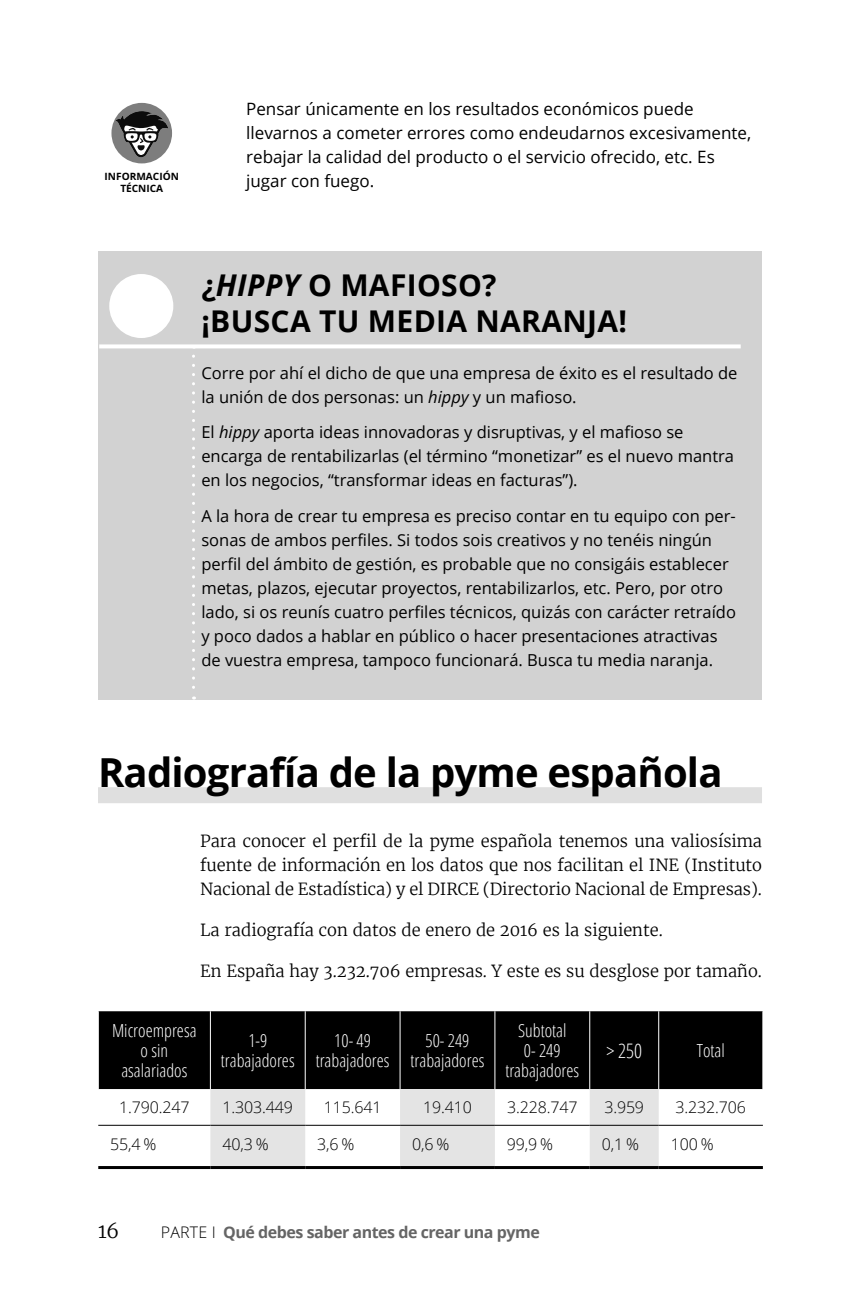
<style>
.page{position:relative;width:853px;height:1305px;background:#fff}
.page>*{position:absolute;margin:0;border:0;box-sizing:border-box;transform-origin:0 0}
.t1{font:700 40px "Open Sans";letter-spacing:-.02em;color:#000}
.t2{font:700 30px/36px "Open Sans";letter-spacing:.01em;color:#000}
.t3{font:300 condensed 20px "Open Sans";color:#fff}
.t4{font:20px "Merriweather Light EB";color:#000}
.t5{font:300 condensed 18px/20px "Open Sans";color:#fff;text-align:center}
.t6{font:17px/24px "Open Sans";color:#000}
.t7{font:16.4px/24px "Open Sans";color:#000}
.t8{font:16.4px/24px "Merriweather Light EB";color:#000;text-align:justify}
.t9{font:300 16px "Open Sans";letter-spacing:-.01em;color:#000}
.t10{font:700 16px "Open Sans";letter-spacing:-.03em;color:#656565}
.t11{font:700 10px/12.2px "Open Sans";color:#000;text-align:center}
.s1{font-style:italic}
.s2{font-weight:300;color:#000}
</style>
<div class="page">
<div style="left:98px;top:787px;width:663px;height:16px;background:#dfdfdf"></div>
<div style="left:99px;top:1011px;width:663px;height:78px;background:#000"></div>
<svg style="left:210px;top:1089px;width:448px;height:77px"></svg>
<hr style="left:210px;top:1011px;width:1px;height:78px;background:#fff">
<hr style="left:305px;top:1011px;width:1px;height:78px;background:#fff">
<hr style="left:399px;top:1011px;width:1px;height:78px;background:#fff">
<hr style="left:494px;top:1011px;width:1px;height:78px;background:#fff">
<hr style="left:589px;top:1011px;width:1px;height:78px;background:#fff">
<hr style="left:658px;top:1011px;width:1px;height:78px;background:#fff">
<hr style="left:98px;top:1125px;width:112px;height:1px;background:#000">
<hr style="left:210px;top:1125px;width:95px;height:1px;background:#000">
<hr style="left:305px;top:1125px;width:95px;height:1px;background:#000">
<hr style="left:400px;top:1125px;width:94px;height:1px;background:#000">
<hr style="left:494px;top:1125px;width:95px;height:1px;background:#000">
<hr style="left:589px;top:1125px;width:69px;height:1px;background:#000">
<hr style="left:658px;top:1125px;width:104px;height:1px;background:#000">
<hr style="left:98px;top:1166px;width:112px;height:3px;background:#000">
<hr style="left:210px;top:1166px;width:95px;height:3px;background:#000">
<hr style="left:305px;top:1166px;width:95px;height:3px;background:#000">
<hr style="left:400px;top:1166px;width:94px;height:3px;background:#000">
<hr style="left:494px;top:1166px;width:95px;height:3px;background:#000">
<hr style="left:589px;top:1166px;width:69px;height:3px;background:#000">
<hr style="left:658px;top:1166px;width:104px;height:3px;background:#000">
<div style="left:111px;top:103px;width:61px;height:60px;background:#7d7d7d;border-radius:50%"></div>
<svg style="left:115px;top:111px;width:53px;height:46px"></svg>
<div style="left:98px;top:251px;width:663px;height:448px;background:#d2d2d2"></div>
<svg style="left:192px;top:356px;width:3px;height:343px"></svg>
<svg style="left:99px;top:344px;width:641px;height:4px;background:#f9f9f9"></svg>
<div style="left:109px;top:274px;width:64px;height:64px;background:#fff;border:2px solid #fff;border-radius:50%"></div>
<p class="t11" style="left:105px;top:170px;width:76px">INFORMACIÓN<br>TÉCNICA</p>
<p class="t6" style="left:246px;top:97px;width:506px">Pensar únicamente en los resultados económicos puede llevarnos a cometer errores como endeudarnos excesivamente, rebajar la calidad del producto o el servicio ofrecido, etc. Es jugar con fuego.</p>
<h2 class="t2" style="left:201px;top:267px;width:427px">¿<span class="s1">HIPPY</span> O MAFIOSO?<br>¡BUSCA TU MEDIA NARANJA!</h2>
<p class="t7" style="left:201px;top:360px;width:537px">Corre por ahí el dicho de que una empresa de éxito es el resultado de la unión de dos personas: un <span class="s1">hippy</span> y un mafioso.</p>
<p class="t7" style="left:201px;top:420px;width:534px">El <span class="s1">hippy</span> aporta ideas innovadoras y disruptivas, y el mafioso se encarga de rentabilizarlas (el término “monetizar” es el nuevo mantra en los negocios, “transformar ideas en facturas”).</p>
<p class="t7" style="left:201px;top:503px;width:536px">A la hora de crear tu empresa es preciso contar en tu equipo con per&shy;sonas de ambos perfiles. Si todos sois creativos y no tenéis ningún perfil del ámbito de gestión, es probable que no consigáis establecer metas, plazos, ejecutar proyectos, rentabilizarlos, etc. Pero, por otro lado, si os reunís cuatro perfiles técnicos, quizás con carácter retraído y poco dados a hablar en público o hacer presentaciones atractivas de vuestra empresa, tampoco funcionará. Busca tu media naranja.</p>
<h1 class="t1" style="left:98px;top:744px;width:625px">Radiografía de la pyme española</h1>
<p class="t8" style="left:200px;top:829px;width:563px">Para conocer el perfil de la pyme española tenemos una valiosísima fuente de información en los datos que nos facilitan el INE (Instituto Nacional de Estadística) y el DIRCE (Directorio Nacional de Empresas).</p>
<p class="t8" style="left:200px;top:918px;width:464px">La radiografía con datos de enero de 2016 es la siguiente.</p>
<p class="t8" style="left:200px;top:959px;width:563px">En España hay 3.232.706 empresas. Y este es su desglose por tamaño.</p>
<p class="t5" style="left:112px;top:1020px;width:86px">Microempresa o sin asalariados</p>
<p class="t5" style="left:221px;top:1030px;width:75px">1-9 trabajadores</p>
<p class="t5" style="left:315px;top:1030px;width:75px">10- 49 trabajadores</p>
<p class="t5" style="left:410px;top:1030px;width:75px">50- 249 trabajadores</p>
<p class="t5" style="left:505px;top:1020px;width:75px">Subtotal<br>0- 249 trabajadores</p>
<p class="t3" style="left:606px;top:1037px;width:37px">&gt; 250</p>
<p class="t5" style="left:696px;top:1040px;width:29px">Total</p>
<p class="t9" style="left:119px;top:1096px;width:72px">1.790.247</p>
<p class="t9" style="left:222px;top:1096px;width:72px">1.303.449</p>
<p class="t9" style="left:323px;top:1096px;width:59px">115.641</p>
<p class="t9" style="left:423px;top:1096px;width:50px">19.410</p>
<p class="t9" style="left:507px;top:1096px;width:72px">3.228.747</p>
<p class="t9" style="left:604px;top:1096px;width:41px">3.959</p>
<p class="t9" style="left:675px;top:1096px;width:72px">3.232.706</p>
<p class="t9" style="left:110px;top:1133px;width:48px">55,4 %</p>
<p class="t9" style="left:222px;top:1133px;width:48px">40,3 %</p>
<p class="t9" style="left:317px;top:1133px;width:39px">3,6 %</p>
<p class="t9" style="left:412px;top:1133px;width:39px">0,6 %</p>
<p class="t9" style="left:506px;top:1133px;width:48px">99,9 %</p>
<p class="t9" style="left:601px;top:1133px;width:39px">0,1 %</p>
<p class="t9" style="left:670px;top:1133px;width:44px">100 %</p>
<p class="t4" style="left:98px;top:1218px;width:23px">16</p>
<p class="t10" style="left:161px;top:1221px;width:380px"><span class="s2">PARTE I</span> Qué debes saber antes de crear una pyme</p>
</div>
